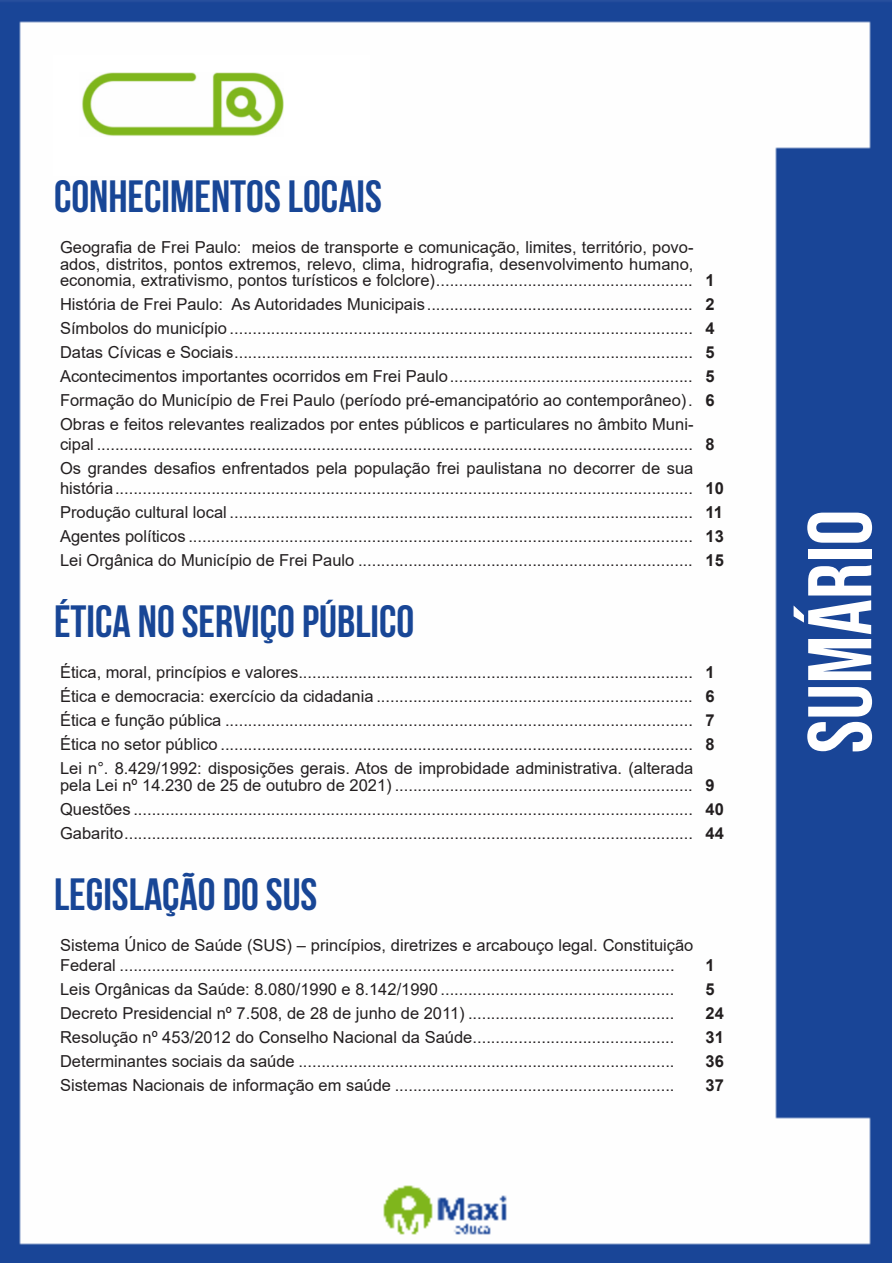
<style>
.page{position:relative;width:893px;height:1263px;background:#fff}
.page>*{position:absolute;margin:0;border:0;box-sizing:border-box;transform-origin:0 0}
.t1{font:90px "Bebas Neue";color:#fff}
.t2{font:700 45px "Bebas Neue";color:#184696}
.ALTERNATIVAS{font:16.5px/16.5px "Arial";color:#231f20}
.INDICE{font:700 16.5px "Arial";color:#231f20}
</style>
<div class="page">
<img style="left:0;top:0;width:892px;height:1263px">
<div style="left:53px;top:55px;width:317px;height:121px;background:#fff"></div>
<img style="left:82px;top:72px;width:201px;height:64px">
<p class="t2" style="left:54px;top:172px;width:330px">CONHECIMENTOS LOCAIS</p>
<p class="ALTERNATIVAS" style="left:60px;top:239px;width:635px;text-align:justify">Geografia de Frei Paulo: meios de transporte e comunicação, limites, território, povo&shy;ados, distritos, pontos extremos, relevo, clima, hidrografia, desenvolvimento humano, economia, extrativismo, pontos turísticos e folclore)........................................................</p>
<p class="INDICE" style="left:705px;top:269px;width:11px">1</p>
<p class="ALTERNATIVAS" style="left:60px;top:296px;width:634px">História de Frei Paulo: As Autoridades Municipais..........................................................</p>
<p class="INDICE" style="left:705px;top:293px;width:11px">2</p>
<p class="ALTERNATIVAS" style="left:60px;top:320px;width:634px">Símbolos do município .....................................................................................................</p>
<p class="INDICE" style="left:705px;top:317px;width:11px">4</p>
<p class="ALTERNATIVAS" style="left:60px;top:344px;width:634px">Datas Cívicas e Sociais....................................................................................................</p>
<p class="INDICE" style="left:705px;top:341px;width:11px">5</p>
<p class="ALTERNATIVAS" style="left:60px;top:368px;width:634px">Acontecimentos importantes ocorridos em Frei Paulo.....................................................</p>
<p class="INDICE" style="left:705px;top:365px;width:11px">5</p>
<p class="ALTERNATIVAS" style="left:60px;top:392px;width:634px">Formação do Município de Frei Paulo (período pré-emancipatório ao contemporâneo).</p>
<p class="INDICE" style="left:705px;top:389px;width:11px">6</p>
<p class="ALTERNATIVAS" style="left:60px;top:415px;width:635px;line-height:19.8px">Obras e feitos relevantes realizados por entes públicos e particulares no âmbito Muni&shy;cipal ..................................................................................................................................</p>
<p class="INDICE" style="left:705px;top:433px;width:11px">8</p>
<p class="ALTERNATIVAS" style="left:60px;top:458px;width:635px;line-height:19.8px">Os grandes desafios enfrentados pela população frei paulistana no decorrer de sua história..............................................................................................................................</p>
<p class="INDICE" style="left:705px;top:477px;width:20px">10</p>
<p class="ALTERNATIVAS" style="left:60px;top:504px;width:634px">Produção cultural local .....................................................................................................</p>
<p class="INDICE" style="left:705px;top:501px;width:19px">11</p>
<p class="ALTERNATIVAS" style="left:60px;top:528px;width:634px">Agentes políticos ..............................................................................................................</p>
<p class="INDICE" style="left:705px;top:525px;width:20px">13</p>
<p class="ALTERNATIVAS" style="left:60px;top:552px;width:634px">Lei Orgânica do Município de Frei Paulo .........................................................................</p>
<p class="INDICE" style="left:705px;top:549px;width:20px">15</p>
<p class="t2" style="left:54px;top:597px;width:362px">ÉTICA NO SERVIÇO PÚBLICO</p>
<p class="ALTERNATIVAS" style="left:60px;top:664px;width:634px">Ética, moral, princípios e valores......................................................................................</p>
<p class="INDICE" style="left:705px;top:661px;width:11px">1</p>
<p class="ALTERNATIVAS" style="left:60px;top:688px;width:634px">Ética e democracia: exercício da cidadania .....................................................................</p>
<p class="INDICE" style="left:705px;top:685px;width:11px">6</p>
<p class="ALTERNATIVAS" style="left:60px;top:712px;width:634px">Ética e função pública ......................................................................................................</p>
<p class="INDICE" style="left:705px;top:709px;width:11px">7</p>
<p class="ALTERNATIVAS" style="left:60px;top:736px;width:634px">Ética no setor público .......................................................................................................</p>
<p class="INDICE" style="left:705px;top:733px;width:11px">8</p>
<p class="ALTERNATIVAS" style="left:60px;top:760px;width:635px">Lei n°. 8.429/1992: disposições gerais. Atos de improbidade administrativa. (alterada pela Lei nº 14.230 de 25 de outubro de 2021) .................................................................</p>
<p class="INDICE" style="left:705px;top:773px;width:11px">9</p>
<p class="ALTERNATIVAS" style="left:60px;top:801px;width:634px">Questões ..........................................................................................................................</p>
<p class="INDICE" style="left:705px;top:797px;width:20px">40</p>
<p class="ALTERNATIVAS" style="left:60px;top:825px;width:634px">Gabarito............................................................................................................................</p>
<p class="INDICE" style="left:705px;top:821px;width:20px">44</p>
<p class="t2" style="left:54px;top:869px;width:265px">LEGISLAÇÃO DO SUS</p>
<p class="ALTERNATIVAS" style="left:60px;top:935px;width:635px;line-height:19.8px">Sistema Único de Saúde (SUS) – princípios, diretrizes e arcabouço legal. Constituição<br>Federal .........................................................................................................................</p>
<p class="INDICE" style="left:705px;top:953px;width:11px">1</p>
<p class="ALTERNATIVAS" style="left:60px;top:980px;width:616px">Leis Orgânicas da Saúde: 8.080/1990 e 8.142/1990 ...................................................</p>
<p class="INDICE" style="left:705px;top:977px;width:11px">5</p>
<p class="ALTERNATIVAS" style="left:60px;top:1004px;width:616px">Decreto Presidencial nº 7.508, de 28 de junho de 2011) .............................................</p>
<p class="INDICE" style="left:705px;top:1001px;width:20px">24</p>
<p class="ALTERNATIVAS" style="left:60px;top:1028px;width:616px">Resolução nº 453/2012 do Conselho Nacional da Saúde............................................</p>
<p class="INDICE" style="left:705px;top:1025px;width:20px">31</p>
<p class="ALTERNATIVAS" style="left:60px;top:1052px;width:616px">Determinantes sociais da saúde ..................................................................................</p>
<p class="INDICE" style="left:705px;top:1049px;width:20px">36</p>
<p class="ALTERNATIVAS" style="left:60px;top:1076px;width:616px">Sistemas Nacionais de informação em saúde .............................................................</p>
<p class="INDICE" style="left:705px;top:1073px;width:20px">37</p>
<h1 class="t1" style="left:789px;top:753px;width:245px;rotate:-90deg">sumário</h1>
</div>
